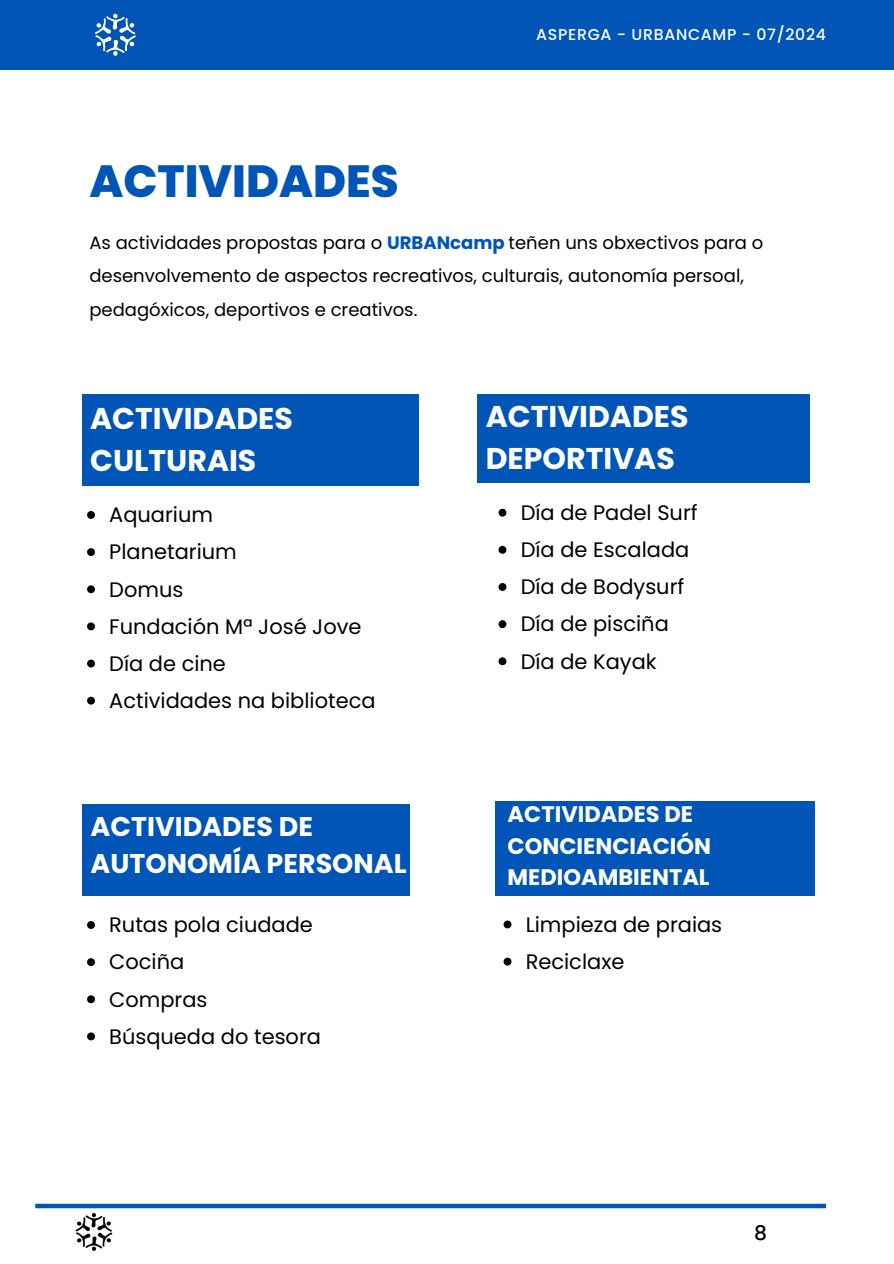
<style>
.page{position:relative;width:894px;height:1264px;background:#fff}
.page>*{position:absolute;margin:0;border:0;box-sizing:border-box;transform-origin:0 0}
.t1{font:800 45px "Poppins";color:#0055b7}
.t2{font:700 30px/41.7px "Poppins";color:#fff}
.t3{font:700 27px/37.2px "Poppins";color:#fff}
.t4{font:700 22.5px/31.5px "Poppins";color:#fff}
.t5{font:21px "Poppins";color:#000}
.t6{font:500 20.25px "Poppins";color:#000}
.t7{font:18px/33.8px "Poppins";color:#000}
.t8{font:500 15.75px "Poppins";letter-spacing:.045em;color:#fff}
.s1{font-weight:700;color:#0055b7}
</style>
<div class="page">
<div style="left:0;top:0;width:893px;height:69px;background:#0055b7"></div>
<img style="left:95px;top:13px;width:41px;height:43px">
<div style="left:35px;top:1203px;width:790px;height:5px;background:#0055b7"></div>
<img style="left:75px;top:1213px;width:38px;height:38px">
<div style="left:477px;top:394px;width:332px;height:89px;background:#0055b7"></div>
<svg style="left:498px;top:509px;width:8px;height:7px"></svg>
<svg style="left:498px;top:546px;width:8px;height:8px"></svg>
<svg style="left:498px;top:583px;width:8px;height:8px"></svg>
<svg style="left:498px;top:620px;width:8px;height:8px"></svg>
<svg style="left:498px;top:657px;width:8px;height:8px"></svg>
<div style="left:82px;top:394px;width:336px;height:91px;background:#0055b7"></div>
<svg style="left:87px;top:511px;width:8px;height:8px"></svg>
<svg style="left:87px;top:548px;width:8px;height:8px"></svg>
<svg style="left:87px;top:585px;width:8px;height:8px"></svg>
<svg style="left:87px;top:622px;width:8px;height:8px"></svg>
<svg style="left:87px;top:659px;width:8px;height:8px"></svg>
<svg style="left:87px;top:696px;width:8px;height:8px"></svg>
<div style="left:82px;top:804px;width:327px;height:91px;background:#0055b7"></div>
<svg style="left:87px;top:921px;width:8px;height:7px"></svg>
<svg style="left:87px;top:958px;width:8px;height:8px"></svg>
<svg style="left:87px;top:995px;width:8px;height:8px"></svg>
<svg style="left:87px;top:1032px;width:8px;height:8px"></svg>
<div style="left:495px;top:801px;width:319px;height:94px;background:#0055b7"></div>
<svg style="left:503px;top:920px;width:8px;height:8px"></svg>
<svg style="left:503px;top:957px;width:8px;height:8px"></svg>
<p class="t1" style="left:89px;top:150px;width:311px">ACTIVIDADES</p>
<h1 class="t8" style="left:536px;top:23px;width:291px">ASPERGA - URBANCAMP - 07/2024</h1>
<h5 class="t7" style="left:89px;top:225px;width:675px">As actividades propostas para o <span class="s1">URBANcamp</span> teñen uns obxectivos para o desenvolvemento de aspectos recreativos, culturais, autonomía persoal, pedagóxicos, deportivos e creativos.</h5>
<p class="t2" style="left:90px;top:398px;width:204px">ACTIVIDADES<br>CULTURAIS</p>
<p class="t5" style="left:109px;top:500px;width:105px">Aquarium</p>
<p class="t5" style="left:109px;top:537px;width:129px">Planetarium</p>
<p class="t5" style="left:109px;top:574px;width:76px">Domus</p>
<h2 class="t5" style="left:109px;top:611px;width:254px">Fundación Mª José Jove</h2>
<p class="t5" style="left:109px;top:648px;width:118px">Día de cine</p>
<p class="t5" style="left:109px;top:686px;width:268px">Actividades na biblioteca</p>
<p class="t3" style="left:91px;top:808px;width:317px">ACTIVIDADES DE<br>AUTONOMÍA PERSONAL</p>
<p class="t5" style="left:109px;top:910px;width:205px">Rutas pola ciudade</p>
<p class="t5" style="left:109px;top:947px;width:76px">Cociña</p>
<h3 class="t5" style="left:109px;top:984px;width:100px">Compras</h3>
<p class="t5" style="left:109px;top:1021px;width:213px">Búsqueda do tesora</p>
<p class="t2" style="left:485px;top:396px;width:204px">ACTIVIDADES<br>DEPORTIVAS</p>
<p class="t5" style="left:520px;top:498px;width:178px">Día de Padel Surf</p>
<p class="t5" style="left:520px;top:535px;width:170px">Día de Escalada</p>
<p class="t5" style="left:520px;top:572px;width:165px">Día de Bodysurf</p>
<p class="t5" style="left:520px;top:609px;width:150px">Día de pisciña</p>
<h2 class="t5" style="left:520px;top:646px;width:137px">Día de Kayak</h2>
<p class="t4" style="left:507px;top:798px;width:205px">ACTIVIDADES DE<br>CONCIENCIACIÓN<br>MEDIOAMBIENTAL</p>
<p class="t5" style="left:525px;top:909px;width:198px">Limpieza de praias</p>
<p class="t5" style="left:525px;top:946px;width:100px">Reciclaxe</p>
<p class="t6" style="left:754px;top:1218px;width:14px">8</p>
</div>
